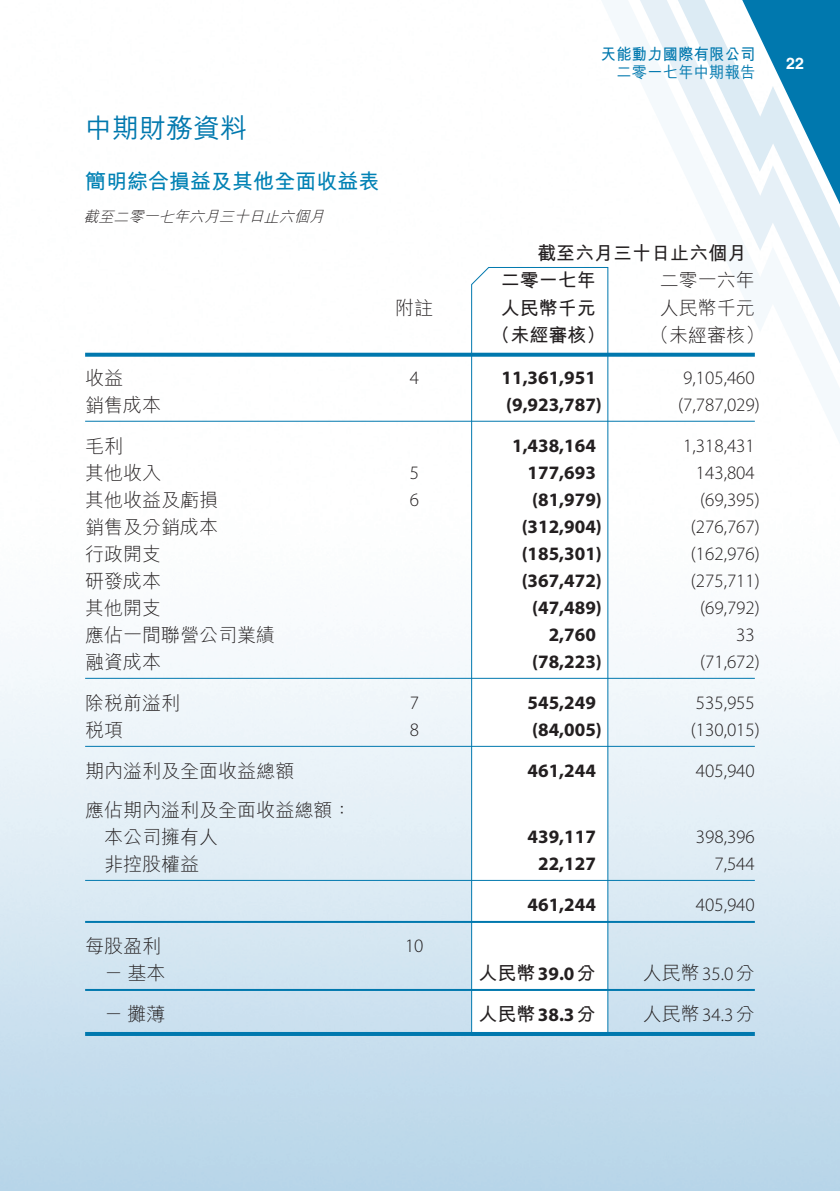
<style>
.page{position:relative;width:840px;height:1191px;background:#fff}
.page>*{position:absolute;margin:0;border:0;box-sizing:border-box;transform-origin:0 0}
.t1{font:500 27px "M Hei HK";color:#0078ae}
.t2{font:700 21px "M Hei HK";color:#0081b4}
.t3{font:300 19px/39px "M Hei HK";color:#231f20}
.t4{font:300 19px "Myriad Pro";color:#231f20}
.t5{font:700 19px "Myriad Pro";color:#231f20}
.t6{font:700 19px "M Hei HK";color:#231f20}
.t7{font:700 16px "M Hei HK";letter-spacing:.015em;color:#0078ae;scale:.95 1}
.t8{font:500 16px "M Hei HK";letter-spacing:.015em;color:#0078ae;scale:.95 1}
.t9{font:700 16px "Helvetica LT Std";color:#fff}
.t10{font:italic 300 15px "M Hei HK";color:#231f20}
.s1{font-family:"Myriad Pro"}
</style>
<div class="page">
<img style="left:1px;top:352px;width:838px;height:839px">
<svg style="left:602px;top:0;width:237px;height:444px"></svg>
<svg style="left:639px;top:0;width:200px;height:364px"></svg>
<svg style="left:728px;top:0;width:111px;height:342px"></svg>
<svg style="left:471px;top:267px;width:137px;height:765px"></svg>
<svg style="left:85px;top:353px;width:669px;height:4px;fill:#0078ae"></svg>
<hr style="left:85px;top:421px;width:669px;height:1px;background:#0078ae">
<hr style="left:85px;top:678px;width:669px;height:1px;background:#0078ae">
<hr style="left:85px;top:746px;width:669px;height:1px;background:#0078ae">
<hr style="left:85px;top:880px;width:669px;height:1px;background:#0078ae">
<hr style="left:85px;top:921px;width:669px;height:2px;background:#0078ae">
<hr style="left:85px;top:989px;width:669px;height:2px;background:#0078ae">
<hr style="left:85px;top:1032px;width:669px;height:4px;background:#0078ae">
<p class="t7" style="left:600px;top:43px;width:164px">天能動力國際有限公司</p>
<p class="t8" style="left:616px;top:61px;width:148px">二零一七年中期報告</p>
<p class="t9" style="left:785px;top:54px;width:19px">22</p>
<h1 class="t1" style="left:85px;top:108px;width:163px">中期財務資料</h1>
<p class="t2" style="left:85px;top:166px;width:295px">簡明綜合損益及其他全面收益表</p>
<p class="t10" style="left:84px;top:209px;width:245px">截至二零一七年六月三十日止六個月</p>
<p class="t6" style="left:537px;top:240px;width:210px">截至六月三十日止六個月</p>
<p class="t3" style="left:659px;top:261px;width:96px">二零一六年</p>
<p class="t6" style="left:500px;top:267px;width:96px">二零一七年</p>
<p class="t3" style="left:395px;top:288px;width:39px">附註</p>
<p class="t6" style="left:500px;top:294px;width:96px">人民幣千元</p>
<p class="t3" style="left:659px;top:288px;width:96px">人民幣千元</p>
<p class="t6" style="left:491px;top:321px;width:115px">（未經審核）</p>
<p class="t3" style="left:650px;top:315px;width:115px">（未經審核(</p>
<p class="t3" style="left:85px;top:358px;width:39px">收益</p>
<p class="t4" style="left:409px;top:366px;width:11px">4</p>
<p class="t5" style="left:501px;top:365px;width:96px">11,361,951</p>
<p class="t4" style="left:682px;top:366px;width:73px">9,105,460</p>
<p class="t3" style="left:85px;top:385px;width:77px">銷售成本</p>
<p class="t5" style="left:506px;top:392px;width:97px">)9,923,787(</p>
<p class="t4" style="left:677px;top:393px;width:83px">)7,787,029(</p>
<p class="t3" style="left:85px;top:426px;width:39px">毛利</p>
<p class="t5" style="left:512px;top:433px;width:85px">1,438,164</p>
<p class="t4" style="left:682px;top:434px;width:73px">1,318,431</p>
<p class="t3" style="left:85px;top:453px;width:77px">其他收入</p>
<p class="t4" style="left:409px;top:461px;width:11px">5</p>
<p class="t5" style="left:527px;top:460px;width:70px">177,693</p>
<p class="t4" style="left:695px;top:461px;width:60px">143,804</p>
<p class="t3" style="left:85px;top:480px;width:134px">其他收益及虧損</p>
<p class="t4" style="left:409px;top:488px;width:11px">6</p>
<p class="t5" style="left:532px;top:487px;width:71px">)81,979(</p>
<p class="t4" style="left:699px;top:488px;width:61px">)69,395(</p>
<p class="t3" style="left:85px;top:507px;width:134px">銷售及分銷成本</p>
<p class="t5" style="left:521px;top:514px;width:82px">)312,904(</p>
<p class="t4" style="left:690px;top:515px;width:71px">)276,767(</p>
<p class="t3" style="left:85px;top:534px;width:77px">行政開支</p>
<p class="t5" style="left:521px;top:541px;width:82px">)185,301(</p>
<p class="t4" style="left:690px;top:542px;width:71px">)162,976(</p>
<p class="t3" style="left:85px;top:561px;width:77px">研發成本</p>
<p class="t5" style="left:521px;top:568px;width:82px">)367,472(</p>
<p class="t4" style="left:690px;top:569px;width:71px">)275,711(</p>
<p class="t3" style="left:85px;top:588px;width:77px">其他開支</p>
<p class="t5" style="left:532px;top:595px;width:71px">)47,489(</p>
<p class="t4" style="left:699px;top:596px;width:61px">)69,792(</p>
<p class="t3" style="left:85px;top:615px;width:192px">應佔一間聯營公司業績</p>
<p class="t5" style="left:548px;top:622px;width:49px">2,760</p>
<p class="t4" style="left:735px;top:623px;width:20px">33</p>
<p class="t3" style="left:85px;top:642px;width:77px">融資成本</p>
<p class="t5" style="left:532px;top:649px;width:71px">)78,223(</p>
<p class="t4" style="left:699px;top:650px;width:61px">)71,672(</p>
<p class="t3" style="left:85px;top:683px;width:96px">除稅前溢利</p>
<p class="t4" style="left:409px;top:691px;width:11px">7</p>
<p class="t5" style="left:527px;top:690px;width:70px">545,249</p>
<p class="t4" style="left:695px;top:691px;width:60px">535,955</p>
<p class="t3" style="left:85px;top:710px;width:39px">稅項</p>
<p class="t4" style="left:409px;top:718px;width:11px">8</p>
<p class="t5" style="left:532px;top:717px;width:71px">)84,005(</p>
<p class="t4" style="left:690px;top:718px;width:71px">)130,015(</p>
<p class="t3" style="left:85px;top:751px;width:268px">期內溢利及全面收益總額<br>應佔期內溢利及全面收益總額：</p>
<p class="t5" style="left:527px;top:758px;width:70px">461,244</p>
<p class="t4" style="left:695px;top:759px;width:60px">405,940</p>
<p class="t3" style="left:104px;top:817px;width:116px">本公司擁有人</p>
<p class="t5" style="left:527px;top:824px;width:70px">439,117</p>
<p class="t4" style="left:695px;top:825px;width:60px">398,396</p>
<p class="t3" style="left:104px;top:844px;width:96px">非控股權益</p>
<p class="t5" style="left:538px;top:851px;width:59px">22,127</p>
<p class="t4" style="left:714px;top:852px;width:42px">7,544</p>
<p class="t5" style="left:527px;top:892px;width:70px">461,244</p>
<p class="t4" style="left:695px;top:893px;width:60px">405,940</p>
<p class="t3" style="left:85px;top:926px;width:77px">每股盈利</p>
<p class="t4" style="left:405px;top:934px;width:20px">10</p>
<p class="t3" style="left:104px;top:953px;width:63px">－基本</p>
<p class="t6" style="left:478px;top:959px;width:119px">人民幣 <span class="s1">39.0</span>分</p>
<p class="t3" style="left:642px;top:953px;width:113px">人民幣 <span class="s1">35.0</span>分</p>
<p class="t3" style="left:104px;top:994px;width:63px">－攤薄</p>
<p class="t6" style="left:478px;top:1000px;width:119px">人民幣 <span class="s1">38.3</span>分</p>
<p class="t3" style="left:642px;top:994px;width:113px">人民幣 <span class="s1">34.3</span>分</p>
</div>
